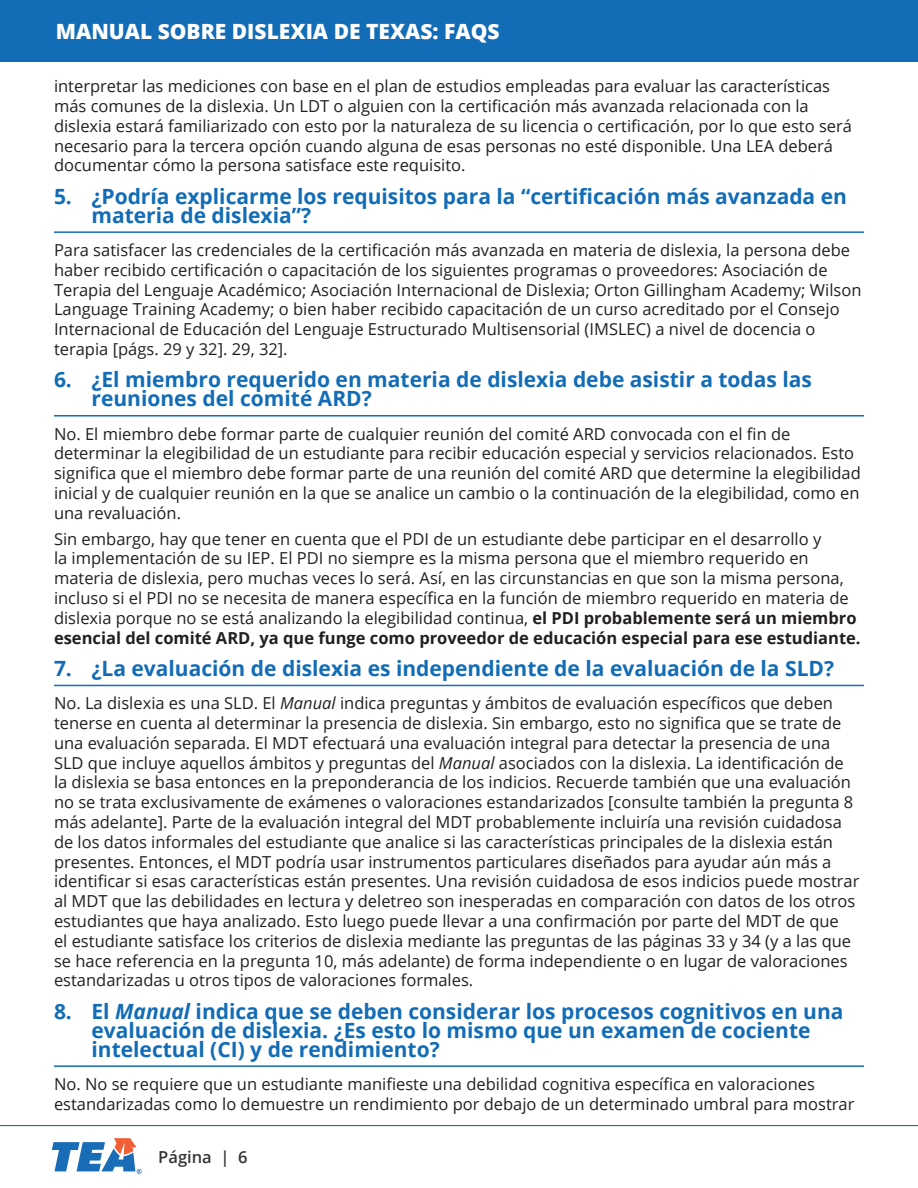
<style>
.page{position:relative;width:918px;height:1188px;background:#fff}
.page>*{position:absolute;margin:0;border:0;box-sizing:border-box;transform-origin:0 0}
.Heading_3_-_FAQs{font:700 21px/18.9px "Open Sans";color:#126cb6}
.t1{font:800 21px "Open Sans";color:#fff}
.t2{font:16.5px/19.8px "Open Sans";color:#231f20}
.t3{font:600 16.5px "Open Sans";color:#353533}
.s1{font-weight:700}
.s2{font-style:italic}
</style>
<div class="page">
<hr style="left:0;top:1125px;width:918px;height:1px;background:#126cb6">
<div style="left:0;top:0;width:918px;height:61px;background:#126cb6"></div>
<svg style="left:52px;top:1138px;width:90px;height:36px"></svg>
<hr style="left:54px;top:231px;width:810px;height:2px;background:#126cb6">
<hr style="left:54px;top:415px;width:810px;height:2px;background:#126cb6">
<hr style="left:54px;top:685px;width:810px;height:1px;background:#126cb6">
<hr style="left:54px;top:1065px;width:810px;height:2px;background:#126cb6">
<p class="t1" style="left:56px;top:15px;width:445px">MANUAL SOBRE DISLEXIA DE TEXAS: FAQS</p>
<p class="t2" style="left:54px;top:76px;width:800px">interpretar las mediciones con base en el plan de estudios empleadas para evaluar las características más comunes de la dislexia. Un LDT o alguien con la certificación más avanzada relacionada con la dislexia estará familiarizado con esto por la naturaleza de su licencia o certificación, por lo que esto será necesario para la tercera opción cuando alguna de esas personas no esté disponible. Una LEA deberá documentar cómo la persona satisface este requisito.</p>
<h3 class="Heading_3_-_FAQs" style="left:92px;top:186px;width:757px;text-indent:-38px">5. ¿Podría explicarme los requisitos para la “certificación más avanzada en materia de dislexia”?</h3>
<p class="t2" style="left:54px;top:240px;width:809px">Para satisfacer las credenciales de la certificación más avanzada en materia de dislexia, la persona debe haber recibido certificación o capacitación de los siguientes programas o proveedores: Asociación de Terapia del Lenguaje Académico; Asociación Internacional de Dislexia; Orton Gillingham Academy; Wilson Language Training Academy; o bien haber recibido capacitación de un curso acreditado por el Consejo Internacional de Educación del Lenguaje Estructurado Multisensorial (IMSLEC) a nivel de docencia o terapia [págs. 29 y 32]. 29, 32].</p>
<h3 class="Heading_3_-_FAQs" style="left:92px;top:370px;width:722px;text-indent:-38px">6. ¿El miembro requerido en materia de dislexia debe asistir a todas las reuniones del comité ARD?</h3>
<p class="t2" style="left:54px;top:423px;width:808px">No. El miembro debe formar parte de cualquier reunión del comité ARD convocada con el fin de determinar la elegibilidad de un estudiante para recibir educación especial y servicios relacionados. Esto significa que el miembro debe formar parte de una reunión del comité ARD que determine la elegibilidad inicial y de cualquier reunión en la que se analice un cambio o la continuación de la elegibilidad, como en una revaluación.</p>
<p class="t2" style="left:54px;top:528px;width:808px">Sin embargo, hay que tener en cuenta que el PDI de un estudiante debe participar en el desarrollo y<br>la implementación de su IEP. El PDI no siempre es la misma persona que el miembro requerido en materia de dislexia, pero muchas veces lo será. Así, en las circunstancias en que son la misma persona, incluso si el PDI no se necesita de manera específica en la función de miembro requerido en materia de dislexia porque no se está analizando la elegibilidad continua, <span class="s1">el PDI probablemente será un miembro esencial del comité ARD, ya que funge como proveedor de educación especial para ese estudiante.</span></p>
<h3 class="Heading_3_-_FAQs" style="left:54px;top:658px;width:782px">7. ¿La evaluación de dislexia es independiente de la evaluación de la SLD?</h3>
<p class="t2" style="left:54px;top:693px;width:807px">No. La dislexia es una SLD. El <span class="s2">Manual</span> indica preguntas y ámbitos de evaluación específicos que deben tenerse en cuenta al determinar la presencia de dislexia. Sin embargo, esto no significa que se trate de una evaluación separada. El MDT efectuará una evaluación integral para detectar la presencia de una SLD que incluye aquellos ámbitos y preguntas del <span class="s2">Manual</span> asociados con la dislexia. La identificación de la dislexia se basa entonces en la preponderancia de los indicios. Recuerde también que una evaluación no se trata exclusivamente de exámenes o valoraciones estandarizados [consulte también la pregunta 8 más adelante]. Parte de la evaluación integral del MDT probablemente incluiría una revisión cuidadosa de los datos informales del estudiante que analice si las características principales de la dislexia están presentes. Entonces, el MDT podría usar instrumentos particulares diseñados para ayudar aún más a identificar si esas características están presentes. Una revisión cuidadosa de esos indicios puede mostrar al MDT que las debilidades en lectura y deletreo son inesperadas en comparación con datos de los otros estudiantes que haya analizado. Esto luego puede llevar a una confirmación por parte del MDT de que<br>el estudiante satisface los criterios de dislexia mediante las preguntas de las páginas 33 y 34 (y a las que se hace referencia en la pregunta 10, más adelante) de forma independiente o en lugar de valoraciones estandarizadas u otros tipos de valoraciones formales.</p>
<h3 class="Heading_3_-_FAQs" style="left:92px;top:1001px;width:754px;text-indent:-38px">8. El <span class="s2">Manual</span> indica que se deben considerar los procesos cognitivos en una evaluación de dislexia. ¿Es esto lo mismo que un examen de cociente intelectual (CI) y de rendimiento?</h3>
<p class="t2" style="left:54px;top:1074px;width:802px">No. No se requiere que un estudiante manifieste una debilidad cognitiva específica en valoraciones estandarizadas como lo demuestre un rendimiento por debajo de un determinado umbral para mostrar</p>
<p class="t3" style="left:158px;top:1145px;width:91px">Página | 6</p>
</div>
